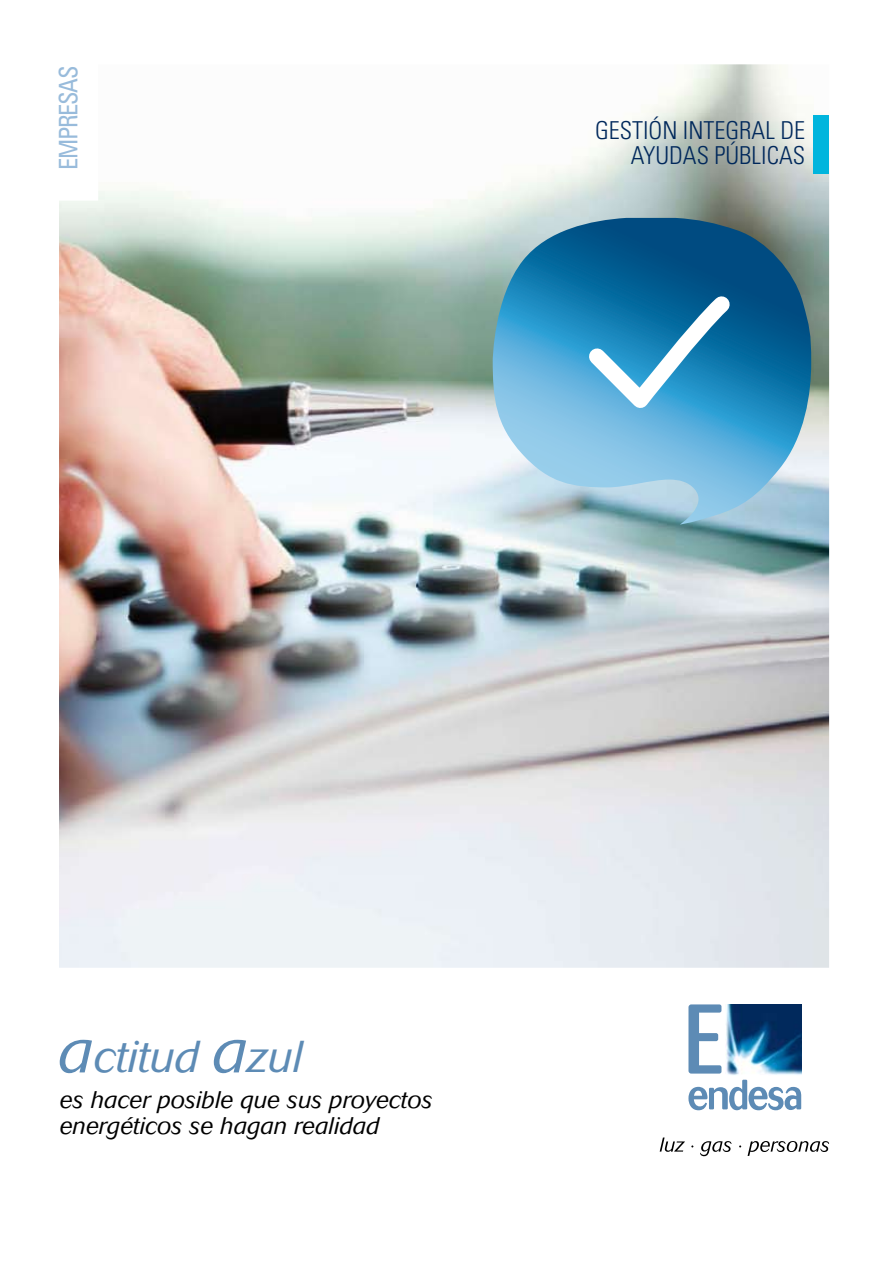
<style>
.page{position:relative;width:892px;height:1266px;background:#fff}
.page>*{position:absolute;margin:0;border:0;box-sizing:border-box;transform-origin:0 0}
.t1{font:italic 300 44.25px "Cosmos";color:#5d8bb5}
.t2{font:condensed 25.5px "Univers LT Std";letter-spacing:-.05em;color:#98bbdb;scale:.95 1}
.t3{font:300 condensed 24.75px/24.9px "Univers LT Std";color:#00285b;text-align:right}
.t4{font:italic 300 23.85px/25.5px "Cosmos";color:#000}
.s1{font-size:62.55px}
</style>
<div class="page">
<img style="left:59px;top:64px;width:770px;height:903px">
<div style="left:813px;top:115px;width:16px;height:59px;background:#00b5dd"></div>
<svg style="left:492px;top:218px;width:319px;height:306px;background:#5d9cbe"></svg>
<svg style="left:574px;top:282px;width:170px;height:157px;background:#4398c5"></svg>
<img style="left:726px;top:1004px;width:75px;height:71px">
<svg style="left:688px;top:1079px;width:113px;height:31px"></svg>
<svg style="left:688px;top:1004px;width:33px;height:69px"></svg>
<svg style="left:659px;top:1137px;width:170px;height:19px"></svg>
<p class="t2" style="left:52px;top:170px;width:112px;rotate:-90deg">EMPRESAS</p>
<p class="t3" style="left:595px;top:118px;width:211px">GESTIÓN INTEGRAL DE<br>AYUDAS PÚBLICAS</p>
<h1 class="t1" style="left:59px;top:1032px;width:246px"><span class="s1">a</span>ctitud <span class="s1">a</span>zul</h1>
<p class="t4" style="left:60px;top:1087px;width:374px">es hacer posible que sus proyectos energéticos se hagan realidad</p>
</div>
